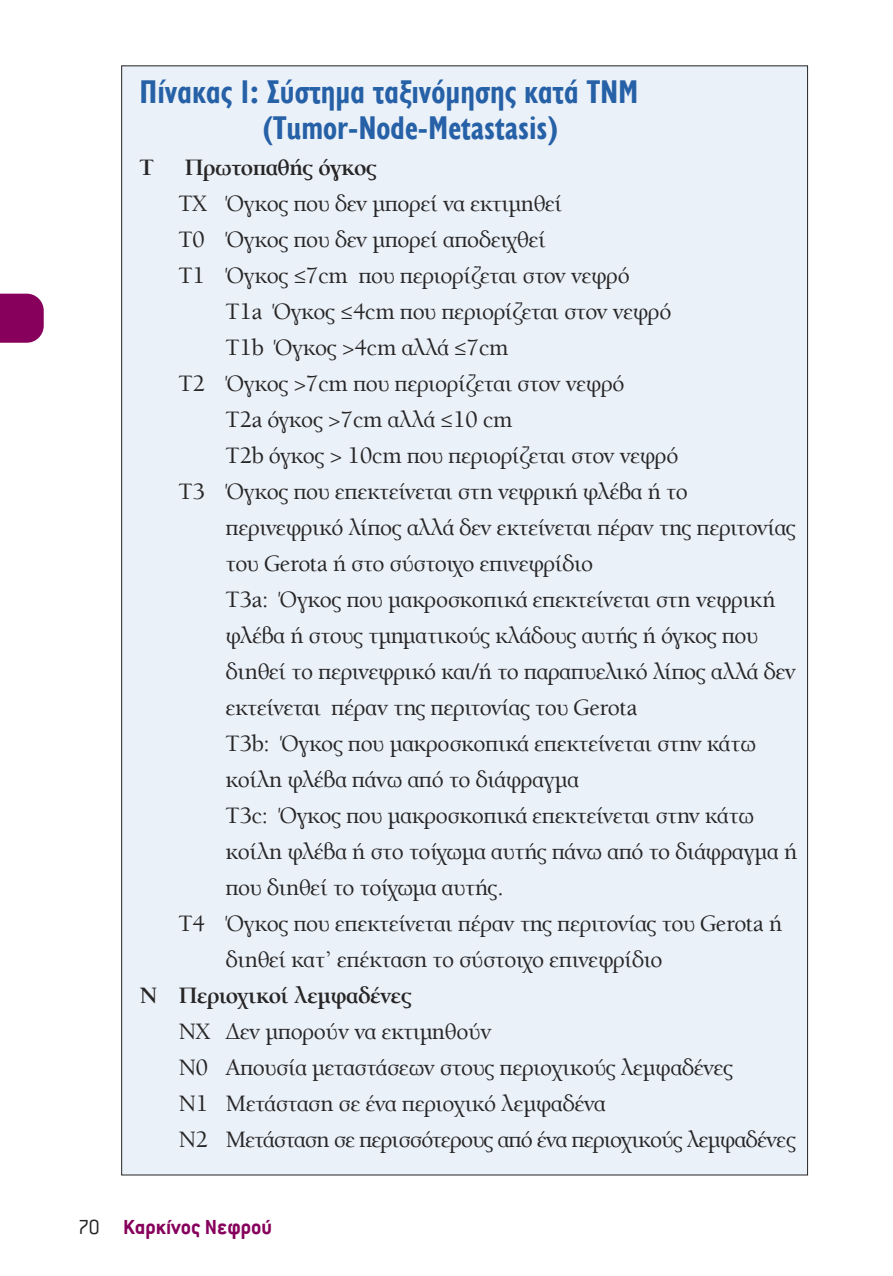
<style>
.page{position:relative;width:893px;height:1276px;background:#fff}
.page>*{position:absolute;margin:0;border:0;box-sizing:border-box;transform-origin:0 0}
.t1{font:700 33px/36px "CF Jeckyl Con";color:#2661a7}
.t2{font:24px "Art Berkeley H Light";color:#272627}
.t3{font:24px/36px "Art Berkeley H Light";letter-spacing:-.02em;color:#272627}
.t4{font:24px "Art Berkeley H Medium";color:#272627}
.t5{font:700 22.5px "Conduit ITC Hel";color:#86005c}
.s1{font-weight:300;color:#272627}
</style>
<div class="page">
<div style="left:122px;top:66px;width:685px;height:1109px;background:#ebf1f8"></div>
<svg style="left:0;top:294px;width:44px;height:49px;background:#8e1166"></svg>
<h1 class="t1" style="left:262px;top:74px;width:378px;text-indent:-123px">Πίνακας 1: Σύστημα ταξινόμησης κατά ΤΝΜ (Tumor-Node-Metastasis)</h1>
<p class="t4" style="left:140px;top:156px;width:16px">T</p>
<p class="t4" style="left:185px;top:156px;width:193px">Πρωτοπαθής όγκος</p>
<p class="t2" style="left:179px;top:192px;width:385px">TX Όγκος που δεν μπορεί να εκτιμηθεί</p>
<p class="t2" style="left:179px;top:228px;width:369px">Τ0 Όγκος που δεν μπορεί αποδειχθεί</p>
<p class="t2" style="left:179px;top:264px;width:452px">Τ1 Όγκος ≤7cm που περιορίζεται στον νεφρό</p>
<p class="t2" style="left:226px;top:300px;width:447px">T1a Όγκος ≤4cm που περιορίζεται στον νεφρό</p>
<p class="t2" style="left:226px;top:336px;width:284px">Τ1b Όγκος &gt;4cm αλλά ≤7cm</p>
<p class="t2" style="left:179px;top:372px;width:447px">T2 Όγκος &gt;7cm που περιορίζεται στον νεφρό</p>
<p class="t2" style="left:226px;top:408px;width:288px">Τ2a όγκος &gt;7cm αλλά ≤10 cm</p>
<p class="t2" style="left:226px;top:444px;width:454px">T2b όγκος &gt; 10cm που περιορίζεται στον νεφρό</p>
<p class="t2" style="left:179px;top:480px;width:510px">Τ3 Όγκος που επεκτείνεται στη νεφρική φλέβα ή το</p>
<p class="t2" style="left:226px;top:516px;width:571px">περινεφρικό λίπος αλλά δεν εκτείνεται πέραν της περιτονίας</p>
<p class="t2" style="left:226px;top:552px;width:369px">του Gerota ή στο σύστοιχο επινεφρίδιο</p>
<p class="t2" style="left:226px;top:588px;width:551px">T3a: Όγκος που μακροσκοπικά επεκτείνεται στη νεφρική</p>
<p class="t2" style="left:226px;top:624px;width:534px">φλέβα ή στους τμηματικούς κλάδους αυτής ή όγκος που</p>
<p class="t2" style="left:226px;top:660px;width:571px">διηθεί το περινεφρικό και/ή το παραπυελικό λίπος αλλά δεν</p>
<p class="t2" style="left:226px;top:696px;width:413px">εκτείνεται πέραν της περιτονίας του Gerota</p>
<p class="t2" style="left:226px;top:732px;width:532px">T3b: Όγκος που μακροσκοπικά επεκτείνεται στην κάτω</p>
<p class="t2" style="left:226px;top:768px;width:355px">κοίλη φλέβα πάνω από το διάφραγμα</p>
<p class="t2" style="left:226px;top:804px;width:530px">Τ3c: Όγκος που μακροσκοπικά επεκτείνεται στην κάτω</p>
<p class="t2" style="left:226px;top:840px;width:573px">κοίλη φλέβα ή στο τοίχωμα αυτής πάνω από το διάφραγμα ή</p>
<p class="t2" style="left:226px;top:876px;width:279px">που διηθεί το τοίχωμα αυτής.</p>
<p class="t2" style="left:179px;top:912px;width:605px">Τ4 Όγκος που επεκτείνεται πέραν της περιτονίας του Gerota ή</p>
<p class="t2" style="left:226px;top:948px;width:438px">διηθεί κατ’ επέκταση το σύστοιχο επινεφρίδιο</p>
<p class="t4" style="left:140px;top:984px;width:274px">Ν Περιοχικοί λεμφαδένες</p>
<p class="t3" style="left:179px;top:1014px;width:618px">ΝX Δεν μπορούν να εκτιμηθούν<br>Ν0 Απουσία μεταστάσεων στους περιοχικούς λεμφαδένες<br>Ν1 Μετάσταση σε ένα περιοχικό λεμφαδένα<br>Ν2 Μετάσταση σε περισσότερους από ένα περιοχικούς λεμφαδένες</p>
<p class="t5" style="left:78px;top:1214px;width:196px"><span class="s1">70</span> Καρκίνος Νεφρού</p>
</div>
